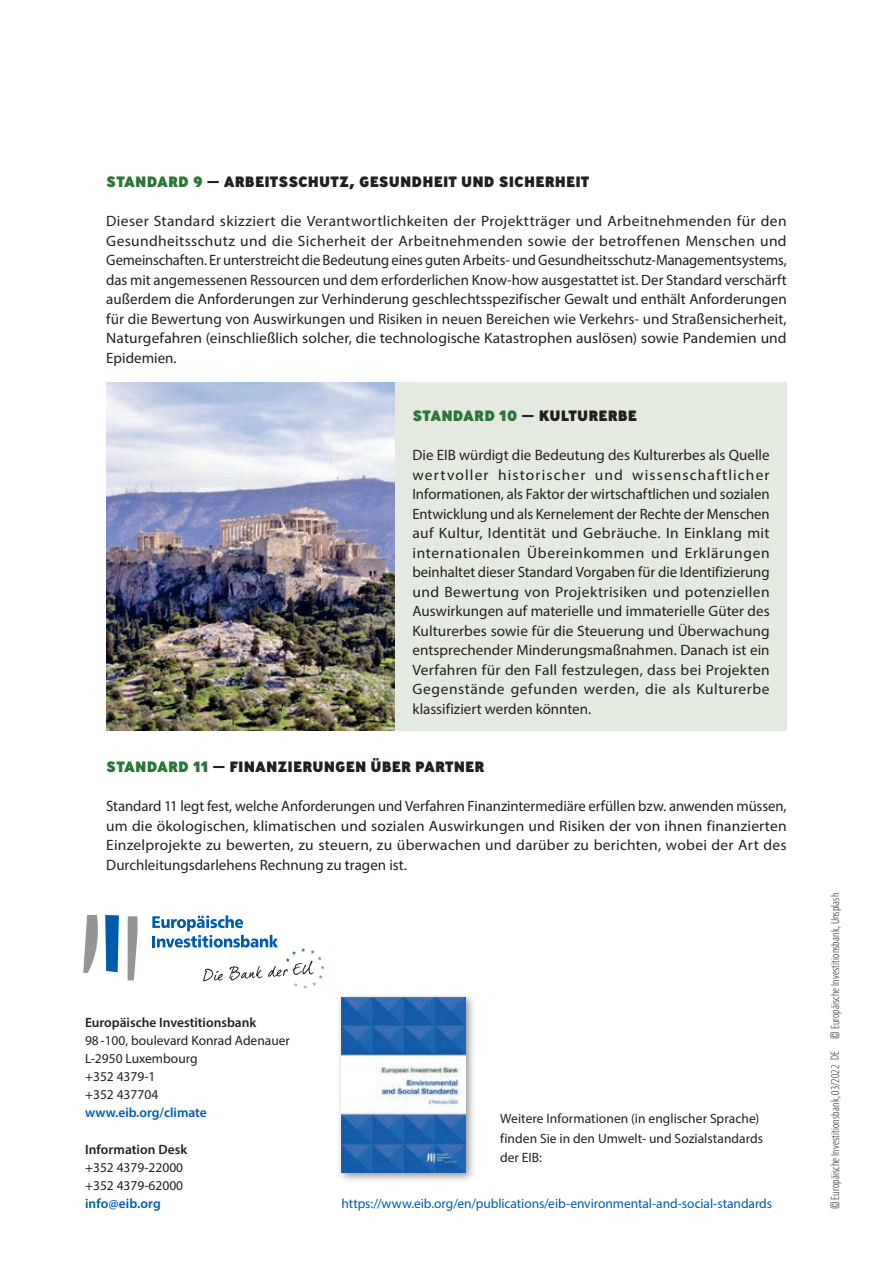
<style>
.page{position:relative;width:893px;height:1263px;background:#fff}
.page>*{position:absolute;margin:0;border:0;box-sizing:border-box;transform-origin:0 0}
.Txt_courant{font:15px/19.5px "Myriad Pro";color:#231f20;text-align:justify}
.Sous-titre{font:800 15px "Ministry";letter-spacing:.01em;color:#231f20}
.Txt_courant-2{font:13.5px/19.5px "Myriad Pro";color:#231f20}
.Txt_courant-3{font:13.5px "Myriad Pro";letter-spacing:-.01em;color:#015bab}
.t1{font:600 13.5px "Myriad Pro";color:#231f20}
.t2{font:600 13.5px "Myriad Pro";color:#015bab}
.t3{font:300 condensed 12px "Myriad Pro";letter-spacing:.01em;color:#231f20}
.s1{color:#2c7539}
.s2{font-family:"Rift";font-weight:400;font-stretch:normal}
</style>
<div class="page">
<img style="left:106px;top:382px;width:289px;height:349px">
<div style="left:395px;top:382px;width:392px;height:349px;background:#e5eae0"></div>
<svg style="left:83px;top:915px;width:15px;height:58px"></svg>
<svg style="left:105px;top:915px;width:14px;height:57px"></svg>
<svg style="left:128px;top:916px;width:10px;height:64px"></svg>
<svg style="left:152px;top:915px;width:173px;height:74px"></svg>
<div style="left:337px;top:992px;width:139px;height:191px;background:#231f20;opacity:.47"></div>
<img style="left:341px;top:997px;width:124px;height:175px">
<p class="Sous-titre" style="left:106px;top:172px;width:485px"><span class="s1">STANDARD 9</span> — ARBEITSSCHUTZ, GESUNDHEIT UND SICHERHEIT</p>
<p class="Txt_courant" style="left:106px;top:211px;width:682px">Dieser Standard skizziert die Verantwortlichkeiten der Projektträger und Arbeitnehmenden für den Gesundheitsschutz und die Sicherheit der Arbeitnehmenden sowie der betroffenen Menschen und Gemeinschaften. Er unterstreicht die Bedeutung eines guten Arbeits- und Gesundheitsschutz-Managementsystems, das mit angemessenen Ressourcen und dem erforderlichen Know-how ausgestattet ist. Der Standard verschärft außerdem die Anforderungen zur Verhinderung geschlechtsspezifischer Gewalt und enthält Anforderungen für die Bewertung von Auswirkungen und Risiken in neuen Bereichen wie Verkehrs- und Straßensicherheit, Naturgefahren (einschließlich solcher, die technologische Katastrophen auslösen) sowie Pandemien und Epidemien.</p>
<p class="Sous-titre" style="left:412px;top:406px;width:226px"><span class="s1">STANDARD 10</span> — KULTURERBE</p>
<p class="Txt_courant" style="left:412px;top:445px;width:359px">Die EIB würdigt die Bedeutung des Kulturerbes als Quelle wertvoller historischer und wissenschaftlicher Informationen, als Faktor der wirtschaftlichen und sozialen Entwicklung und als Kernelement der Rechte der Menschen auf Kultur, Identität und Gebräuche. In Einklang mit internationalen Übereinkommen und Erklärungen beinhaltet dieser Standard Vorgaben für die Identifizierung und Bewertung von Projektrisiken und potenziellen Auswirkungen auf materielle und immaterielle Güter des Kulturerbes sowie für die Steuerung und Überwachung entsprechender Minderungsmaßnahmen. Danach ist ein Verfahren für den Fall festzulegen, dass bei Projekten Gegenstände gefunden werden, die als Kulturerbe klassifiziert werden könnten.</p>
<p class="Sous-titre" style="left:106px;top:757px;width:379px"><span class="s1">STANDARD 11</span> — FINANZIERUNGEN ÜBER PARTNER</p>
<p class="Txt_courant" style="left:106px;top:796px;width:682px">Standard 11 legt fest, welche Anforderungen und Verfahren Finanzintermediäre erfüllen bzw. anwenden müssen, um die ökologischen, klimatischen und sozialen Auswirkungen und Risiken der von ihnen finanzierten Einzelprojekte zu bewerten, zu steuern, zu überwachen und darüber zu berichten, wobei der Art des Durchleitungsdarlehens Rechnung zu tragen ist.</p>
<p class="t1" style="left:85px;top:1013px;width:173px">Europäische Investitionsbank</p>
<p class="Txt_courant-2" style="left:85px;top:1030px;width:206px">98-100, boulevard Konrad Adenauer</p>
<p class="Txt_courant-2" style="left:85px;top:1048px;width:114px">L-2950 Luxembourg</p>
<p class="Txt_courant-2" style="left:85px;top:1066px;width:72px">+352 4379-1</p>
<p class="Txt_courant-2" style="left:85px;top:1084px;width:75px">+352 437704</p>
<p class="t2" style="left:85px;top:1103px;width:123px">www.eib.org/climate</p>
<p class="t1" style="left:85px;top:1141px;width:104px">Information Desk</p>
<p class="Txt_courant-2" style="left:85px;top:1157px;width:100px">+352 4379-22000</p>
<p class="Txt_courant-2" style="left:85px;top:1175px;width:100px">+352 4379-62000</p>
<p class="t2" style="left:85px;top:1195px;width:77px">info@eib.org</p>
<p class="Txt_courant-2" style="left:500px;top:1109px;width:265px">Weitere Informationen (in englischer Sprache) finden Sie in den Umwelt- und Sozialstandards der EIB:</p>
<p class="Txt_courant-3" style="left:341px;top:1195px;width:432px">https://www.eib.org/en/publications/eib-environmental-and-social-standards</p>
<p class="t3" style="left:828px;top:1039px;width:148px;rotate:-90deg"><span class="s2">©</span> Europäische Investitionsbank, Unsplash</p>
<p class="t3" style="left:828px;top:1209px;width:159px;rotate:-90deg"><span class="s2">©</span> Europäische Investitionsbank, 03/2022 DE</p>
</div>
